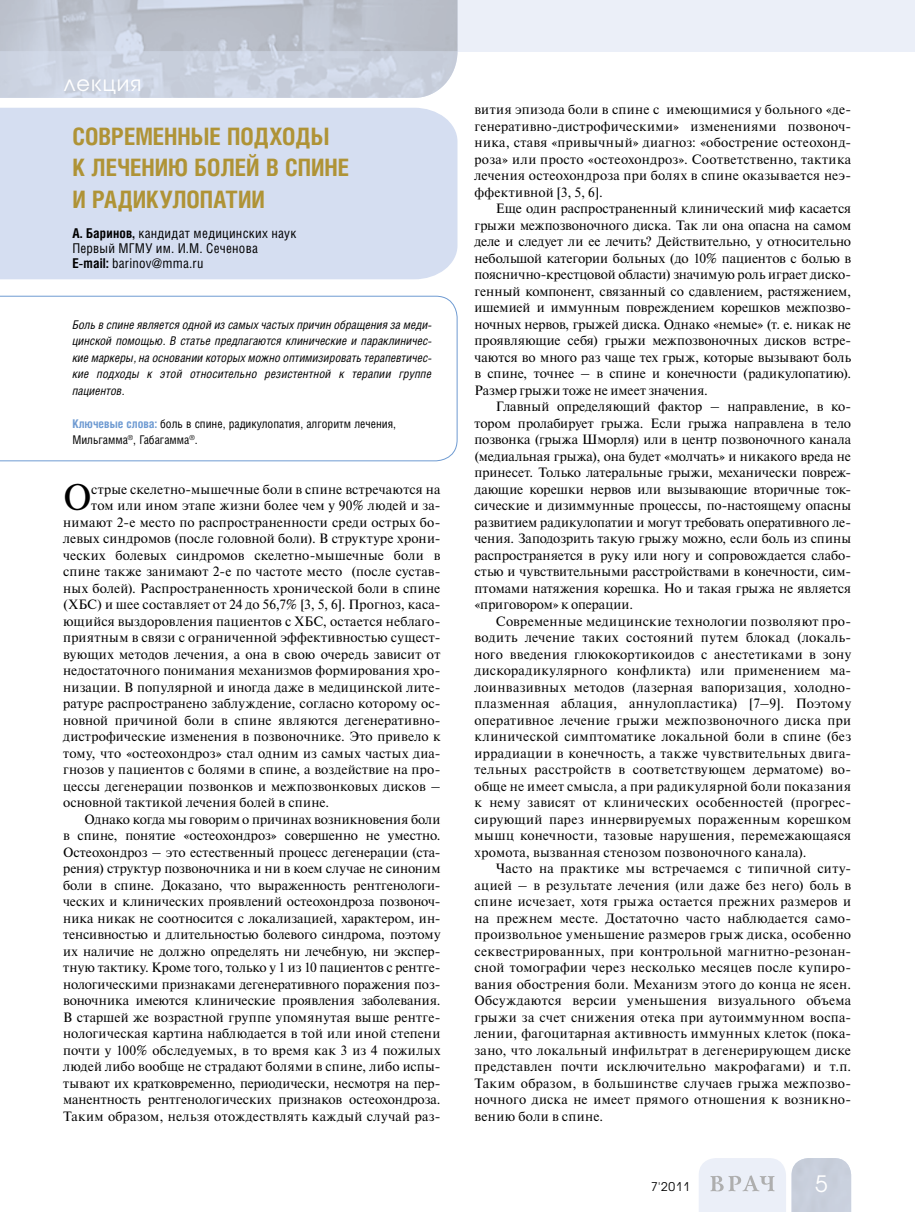
<style>
.page{position:relative;width:915px;height:1212px;background:#fff}
.page>*{position:absolute;margin:0;border:0;box-sizing:border-box;transform-origin:0 0}
.t1{font:37.05px "Newton C";color:#000}
.t2{font:700 24px/31.5px "Helios Cond";color:#af9336}
.t3{font:22.5px "Avant Garde Gothic C";color:#fff}
.t4{font:21px "Avant Garde Gothic C";letter-spacing:.05em;color:#fff}
.t5{font:13.5px/16.5px "Newton C";letter-spacing:.01em;color:#000;text-align:justify}
.t6{font:13.5px/15.1px "Helios Cond";letter-spacing:.015em;color:#000}
.t7{font:13.5px "Newton C";letter-spacing:.03em;color:#000}
.t8{font:italic 12px/16.5px "Helios Cond";letter-spacing:.01em;color:#000;text-align:justify}
.t9{font:12px/16.5px "Helios Cond";color:#000}
.t10{font:12px "Avant Garde Gothic C";color:#000}
.s1{font-weight:700}
.s2{font-weight:700;color:#6f9bd2}
</style>
<div class="page">
<div style="left:0;top:0;width:914px;height:51px;background:#ebeff8"></div>
<div style="left:791px;top:1158px;width:59px;height:54px;background:#c8cfdc"></div>
<svg style="left:699px;top:1158px;width:86px;height:54px;background:#e6eaf2"></svg>
<img style="left:0;top:0;width:457px;height:98px">
<svg style="left:0;top:295px;width:457px;height:167px"></svg>
<div style="left:0;top:108px;width:457px;height:171px;background:#d5def1"></div>
<h3 class="t4" style="left:64px;top:71px;width:79px">лекция</h3>
<h2 class="t2" style="left:72px;top:120px;width:278px">СОВРЕМЕННЫЕ ПОДХОДЫ<br>К ЛЕЧЕНИЮ БОЛЕЙ В СПИНЕ<br>И РАДИКУЛОПАТИИ</h2>
<p class="t6" style="left:72px;top:225px;width:225px"><span class="s1">А. Баринов,</span> кандидат медицинских наук<br>Первый МГМУ им. И.М. Сеченова<br><span class="s1">E-mail:</span> barinov@mma.ru</p>
<p class="t8" style="left:72px;top:316px;width:361px">Боль в спине является одной из самых частых причин обращения за меди&shy;цинской помощью. В статье предлагаются клинические и параклиничес&shy;кие маркеры, на основании которых можно оптимизировать терапевтичес&shy;кие подходы к этой относительно резистентной к терапии группе пациентов.</p>
<p class="t9" style="left:72px;top:415px;width:325px"><span class="s2">Ключевые слова:</span> боль в спине, радикулопатия, алгоритм лечения,<br>Мильгамма<sup>®</sup>, Габагамма<sup>®</sup>.</p>
<h1 class="t1" style="left:63px;top:477px;width:30px">О</h1>
<p class="t5" style="left:91px;top:481px;width:350px">стрые скелетно-мышечные боли в спине встречаются на</p>
<p class="t5" style="left:91px;top:497px;width:351px">том или ином этапе жизни более чем у 90% людей и за-</p>
<p class="t5" style="left:63px;top:514px;width:378px">нимают 2-е место по распространенности среди острых бо-</p>
<p class="t5" style="left:63px;top:530px;width:378px">левых синдромов (после головной боли). В структуре хрони-</p>
<p class="t5" style="left:63px;top:547px;width:378px">ческих болевых синдромов скелетно-мышечные боли в</p>
<p class="t5" style="left:63px;top:563px;width:378px">спине также занимают 2-е по частоте место (после сустав-</p>
<p class="t5" style="left:63px;top:580px;width:378px">ных болей). Распространенность хронической боли в спине</p>
<p class="t5" style="left:63px;top:596px;width:378px">(ХБС) и шее составляет от 24 до 56,7% [3, 5, 6]. Прогноз, каса-</p>
<p class="t5" style="left:63px;top:613px;width:378px">ющийся выздоровления пациентов с ХБС, остается неблаго-</p>
<p class="t5" style="left:63px;top:629px;width:378px">приятным в связи с ограниченной эффективностью сущест-</p>
<p class="t5" style="left:63px;top:646px;width:378px">вующих методов лечения, а она в свою очередь зависит от</p>
<p class="t5" style="left:63px;top:662px;width:378px">недостаточного понимания механизмов формирования хро-</p>
<p class="t5" style="left:63px;top:679px;width:378px">низации. В популярной и иногда даже в медицинской лите-</p>
<p class="t5" style="left:63px;top:695px;width:378px">ратуре распространено заблуждение, согласно которому ос-</p>
<p class="t5" style="left:63px;top:712px;width:378px">новной причиной боли в спине являются дегенеративно-</p>
<p class="t5" style="left:63px;top:728px;width:378px">дистрофические изменения в позвоночнике. Это привело к</p>
<p class="t5" style="left:63px;top:745px;width:378px">тому, что «остеохондроз» стал одним из самых частых диа-</p>
<p class="t5" style="left:63px;top:761px;width:378px">гнозов у пациентов с болями в спине, а воздействие на про-</p>
<p class="t5" style="left:63px;top:778px;width:378px">цессы дегенерации позвонков и межпозвонковых дисков –</p>
<p class="t5" style="left:63px;top:794px;width:267px">основной тактикой лечения болей в спине.</p>
<p class="t5" style="left:84px;top:811px;width:357px">Однако когда мы говорим о причинах возникновения боли</p>
<p class="t5" style="left:63px;top:827px;width:378px">в спине, понятие «остеохондроз» совершенно не уместно.</p>
<p class="t5" style="left:63px;top:844px;width:378px">Остеохондроз – это естественный процесс дегенерации (ста-</p>
<p class="t5" style="left:63px;top:860px;width:378px">рения) структур позвоночника и ни в коем случае не синоним</p>
<p class="t5" style="left:63px;top:877px;width:378px">боли в спине. Доказано, что выраженность рентгенологи-</p>
<p class="t5" style="left:63px;top:893px;width:378px">ческих и клинических проявлений остеохондроза позвоноч-</p>
<p class="t5" style="left:63px;top:910px;width:378px">ника никак не соотносится с локализацией, характером, ин-</p>
<p class="t5" style="left:63px;top:926px;width:378px">тенсивностью и длительностью болевого синдрома, поэтому</p>
<p class="t5" style="left:63px;top:943px;width:378px">их наличие не должно определять ни лечебную, ни экспер-</p>
<p class="t5" style="left:63px;top:959px;width:378px">тную тактику. Кроме того, только у 1 из 10 пациентов с рентге-</p>
<p class="t5" style="left:63px;top:976px;width:378px">нологическими признаками дегенеративного поражения поз-</p>
<p class="t5" style="left:63px;top:992px;width:378px">воночника имеются клинические проявления заболевания.</p>
<p class="t5" style="left:63px;top:1009px;width:378px">В старшей же возрастной группе упомянутая выше рентге-</p>
<p class="t5" style="left:63px;top:1025px;width:378px">нологическая картина наблюдается в той или иной степени</p>
<p class="t5" style="left:63px;top:1042px;width:378px">почти у 100% обследуемых, в то время как 3 из 4 пожилых</p>
<p class="t5" style="left:63px;top:1058px;width:378px">людей либо вообще не страдают болями в спине, либо испы-</p>
<p class="t5" style="left:63px;top:1075px;width:378px">тывают их кратковременно, периодически, несмотря на пер-</p>
<p class="t5" style="left:63px;top:1091px;width:378px">манентность рентгенологических признаков остеохондроза.</p>
<p class="t7" style="left:63px;top:1109px;width:378px">Таким образом, нельзя отождествлять каждый случай раз-</p>
<p class="t5" style="left:474px;top:101px;width:378px">вития эпизода боли в спине с имеющимися у больного «де&shy;генеративно-дистрофическими» изменениями позвоноч&shy;ника, ставя «привычный» диагноз: «обострение остеохонд&shy;роза» или просто «остеохондроз». Соответственно, тактика лечения остеохондроза при болях в спине оказывается неэ&shy;ффективной [3, 5, 6].</p>
<p class="t5" style="left:474px;top:200px;width:378px;text-indent:21px">Еще один распространенный клинический миф касается грыжи межпозвоночного диска. Так ли она опасна на самом деле и следует ли ее лечить? Действительно, у относительно небольшой категории больных (до 10% пациентов с болью в пояснично-крестцовой области) значимую роль играет диско&shy;генный компонент, связанный со сдавлением, растяжением, ишемией и иммунным повреждением корешков межпозво&shy;ночных нервов, грыжей диска. Однако «немые» (т. е. никак не проявляющие себя) грыжи межпозвоночных дисков встре&shy;чаются во много раз чаще тех грыж, которые вызывают боль в спине, точнее – в спине и конечности (радикулопатию).<br>Размер грыжи тоже не имеет значения.</p>
<p class="t5" style="left:474px;top:398px;width:378px;text-indent:21px">Главный определяющий фактор – направление, в ко&shy;тором пролабирует грыжа. Если грыжа направлена в тело позвонка (грыжа Шморля) или в центр позвоночного канала (медиальная грыжа), она будет «молчать» и никакого вреда не принесет. Только латеральные грыжи, механически повреж&shy;дающие корешки нервов или вызывающие вторичные ток&shy;сические и дизиммунные процессы, по-настоящему опасны развитием радикулопатии и могут требовать оперативного ле&shy;чения. Заподозрить такую грыжу можно, если боль из спины распространяется в руку или ногу и сопровождается слабо&shy;стью и чувствительными расстройствами в конечности, сим&shy;птомами натяжения корешка. Но и такая грыжа не является «приговором» к операции.</p>
<p class="t5" style="left:474px;top:613px;width:378px;text-align:left;text-indent:21px">Современные медицинские технологии позволяют про&shy;водить лечение таких состояний путем блокад (локаль&shy;ного введения глюкокортикоидов с анестетиками в зону дискорадикулярного конфликта) или применением ма&shy;лоинвазивных методов (лазерная вапоризация, холодно&shy;плазменная аблация, аннулопластика) [7–9]. Поэтому оперативное лечение грыжи межпозвоночного диска при клинической симптоматике локальной боли в спине (без иррадиации в конечность, а также чувствительных двига&shy;тельных расстройств в соответствующем дерматоме) во&shy;обще не имеет смысла, а при радикулярной боли показания к нему зависят от клинических особенностей (прогрес&shy;сирующий парез иннервируемых пораженным корешком мышц конечности, тазовые нарушения, перемежающаяся хромота, вызванная стенозом позвоночного канала).</p>
<p class="t5" style="left:474px;top:860px;width:378px;text-indent:21px">Часто на практике мы встречаемся с типичной ситу&shy;ацией – в результате лечения (или даже без него) боль в спине исчезает, хотя грыжа остается прежних размеров и на прежнем месте. Достаточно часто наблюдается само&shy;произвольное уменьшение размеров грыж диска, особенно секвестрированных, при контрольной магнитно-резонан&shy;сной томографии через несколько месяцев после купиро&shy;вания обострения боли. Механизм этого до конца не ясен.<br>Обсуждаются версии уменьшения визуального объема грыжи за счет снижения отека при аутоиммунном воспа&shy;лении, фагоцитарная активность иммунных клеток (пока&shy;зано, что локальный инфильтрат в дегенерирующем диске представлен почти исключительно макрофагами) и т.п.<br>Таким образом, в большинстве случаев грыжа межпозво&shy;ночного диска не имеет прямого отношения к возникно&shy;вению боли в спине.</p>
<p class="t10" style="left:650px;top:1180px;width:40px">7'2011</p>
<h3 class="t3" style="left:814px;top:1170px;width:14px">5</h3>
</div>
